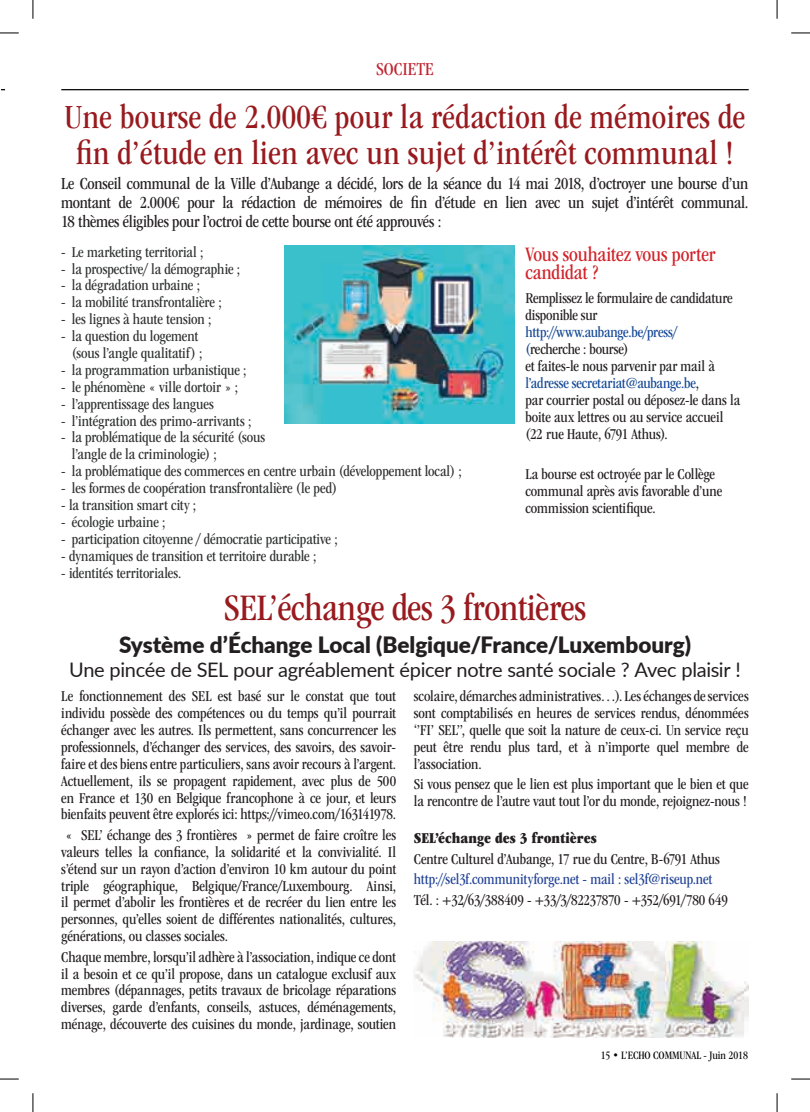
<style>
.page{position:relative;width:810px;height:1112px;background:#fff}
.page>*{position:absolute;margin:0;border:0;box-sizing:border-box;transform-origin:0 0}
.t1{font:condensed 38.75px "ITC Garamond Std";letter-spacing:-.01em;color:#981a1e}
.t2{font:condensed 35px/35px "ITC Garamond Std";letter-spacing:.01em;color:#981a1e;text-align:center}
.t3{font:900 22.5px "Lato";color:#231f20}
.t4{font:condensed 21.25px/18.8px "ITC Garamond Std";letter-spacing:-.005em;color:#d1232a}
.t5{font:20px "Lato";letter-spacing:-.015em;color:#231f20}
.t6{font:condensed 18.88px "ITC Garamond Std";color:#c12531}
.t7{font:condensed 17.5px/18.8px "ITC Garamond Std";letter-spacing:-.015em;color:#231f20;text-align:justify}
.t8{font:condensed 15.62px/16.9px "ITC Garamond Std";letter-spacing:-.005em;color:#231f20;text-align:justify}
.t9{font:condensed 15.62px/16.9px "ITC Garamond Std";letter-spacing:-.005em;color:#2f3030;text-align:right}
.t10{font:condensed 15.62px "ITC Garamond Std";letter-spacing:-.005em;color:#214295}
.t11{font:15.62px "ITC Garamond Std Ult Cond";color:#231f20}
.t12{font:condensed 11.75px "ITC Garamond Std";color:#040503}
.s1{color:#144895}
</style>
<div class="page">
<img style="left:414px;top:941px;width:335px;height:95px">
<hr style="left:61px;top:89px;width:688px;height:1px;background:#040503">
<img style="left:284px;top:246px;width:231px;height:177px">
<svg style="left:0;top:32px;width:19px;height:2px"></svg>
<svg style="left:791px;top:32px;width:19px;height:2px"></svg>
<svg style="left:0;top:1078px;width:19px;height:1px"></svg>
<svg style="left:791px;top:1078px;width:19px;height:1px"></svg>
<svg style="left:32px;top:0;width:2px;height:19px"></svg>
<svg style="left:32px;top:1093px;width:2px;height:18px"></svg>
<svg style="left:776px;top:0;width:2px;height:19px"></svg>
<svg style="left:776px;top:1093px;width:2px;height:18px"></svg>
<p class="t6" style="left:376px;top:58px;width:59px">SOCIETE</p>
<h2 class="t2" style="left:65px;top:100px;width:682px">Une bourse de 2.000€ pour la rédaction de mémoires de fin d’étude en lien avec un sujet d’intérêt communal !</h2>
<p class="t7" style="left:61px;top:174px;width:689px">Le Conseil communal de la Ville d’Aubange a décidé, lors de la séance du 14 mai 2018, d’octroyer une bourse d’un montant de 2.000€ pour la rédaction de mémoires de fin d’étude en lien avec un sujet d’intérêt communal.<br>18 thèmes éligibles pour l’octroi de cette bourse ont été approuvés :</p>
<p class="t9" style="left:61px;top:243px;width:143px">- Le marketing territorial ;</p>
<p class="t9" style="left:61px;top:260px;width:180px">- la prospective/ la démographie ;</p>
<p class="t9" style="left:61px;top:277px;width:140px">- la dégradation urbaine ;</p>
<p class="t9" style="left:61px;top:294px;width:162px">- la mobilité transfrontalière ;</p>
<p class="t9" style="left:61px;top:311px;width:151px">- les lignes à haute tension ;</p>
<p class="t9" style="left:61px;top:328px;width:143px">- la question du logement (sous l’angle qualitatif) ;</p>
<p class="t9" style="left:61px;top:361px;width:187px">- la programmation urbanistique ;</p>
<p class="t9" style="left:61px;top:378px;width:178px">- le phénomène « ville dortoir » ;</p>
<p class="t9" style="left:61px;top:395px;width:154px">- l’apprentissage des langues</p>
<p class="t9" style="left:61px;top:412px;width:191px">- l’intégration des primo-arrivants ;</p>
<p class="t9" style="left:72px;top:429px;width:195px;text-align:left;text-indent:-11px">- la problématique de la sécurité (sous l’angle de la criminologie) ;</p>
<p class="t9" style="left:61px;top:463px;width:402px">- la problématique des commerces en centre urbain (développement local) ;</p>
<p class="t9" style="left:61px;top:479px;width:278px">- les formes de coopération transfrontalière (le ped)</p>
<p class="t9" style="left:61px;top:496px;width:136px">- la transition smart city ;</p>
<p class="t9" style="left:61px;top:513px;width:106px">- écologie urbaine ;</p>
<p class="t9" style="left:61px;top:530px;width:278px">- participation citoyenne / démocratie participative ;</p>
<p class="t9" style="left:61px;top:547px;width:257px">- dynamiques de transition et territoire durable ;</p>
<p class="t9" style="left:61px;top:564px;width:122px">- identités territoriales.</p>
<h3 class="t4" style="left:525px;top:244px;width:192px">Vous souhaitez vous porter candidat ?</h3>
<p class="t8" style="left:525px;top:290px;width:209px">Remplissez le formulaire de candidature disponible sur</p>
<p class="t8" style="left:525px;top:324px;width:216px;text-align:left"><span class="s1">http://www.aubange.be/press/<br>(</span>recherche : bourse)<br>et faites-le nous parvenir par mail à <span class="s1">l’adresse secretariat@aubange.be</span>,<br>par courrier postal ou déposez-le dans la boite aux lettres ou au service accueil (22 rue Haute, 6791 Athus).</p>
<p class="t8" style="left:525px;top:466px;width:198px;text-align:left">La bourse est octroyée par le Collège communal après avis favorable d’une commission scientifique.</p>
<h1 class="t1" style="left:224px;top:586px;width:364px">SEL’échange des 3 frontières</h1>
<h3 class="t3" style="left:119px;top:627px;width:573px">Système d’Échange Local (Belgique/France/Luxembourg)</h3>
<p class="t5" style="left:69px;top:655px;width:673px">Une pincée de SEL pour agréablement épicer notre santé sociale ? Avec plaisir !</p>
<p class="t8" style="left:61px;top:687px;width:336px">Le fonctionnement des SEL est basé sur le constat que tout individu possède des compétences ou du temps qu’il pourrait échanger avec les autres. Ils permettent, sans concurrencer les professionnels, d’échanger des services, des savoirs, des savoir&shy;faire et des biens entre particuliers, sans avoir recours à l’argent.<br>Actuellement, ils se propagent rapidement, avec plus de 500 en France et 130 en Belgique francophone à ce jour, et leurs bienfaits peuvent être explorés ici: https://vimeo.com/163141978.</p>
<p class="t8" style="left:61px;top:826px;width:336px">« SEL’ échange des 3 frontières » permet de faire croître les valeurs telles la confiance, la solidarité et la convivialité. Il s’étend sur un rayon d’action d’environ 10 km autour du point triple géographique, Belgique/France/Luxembourg. Ainsi, il permet d’abolir les frontières et de recréer du lien entre les personnes, qu’elles soient de différentes nationalités, cultures, générations, ou classes sociales.</p>
<p class="t8" style="left:61px;top:948px;width:336px">Chaque membre, lorsqu’il adhère à l’association, indique ce dont il a besoin et ce qu’il propose, dans un catalogue exclusif aux membres (dépannages, petits travaux de bricolage réparations diverses, garde d’enfants, conseils, astuces, déménagements, ménage, découverte des cuisines du monde, jardinage, soutien</p>
<p class="t8" style="left:414px;top:687px;width:336px">scolaire, démarches administratives…). Les échanges de services sont comptabilisés en heures de services rendus, dénommées ‘’FI’ SEL’’, quelle que soit la nature de ceux-ci. Un service reçu peut être rendu plus tard, et à n’importe quel membre de l’association.</p>
<p class="t8" style="left:414px;top:775px;width:336px">Si vous pensez que le lien est plus important que le bien et que la rencontre de l’autre vaut tout l’or du monde, rejoignez-nous !</p>
<p class="t11" style="left:414px;top:829px;width:184px">SEL’échange des 3 frontières</p>
<p class="t8" style="left:414px;top:850px;width:307px">Centre Culturel d’Aubange, 17 rue du Centre, B-6791 Athus</p>
<p class="t10" style="left:414px;top:870px;width:300px">http://sel3f.communityforge.net - mail : sel3f@riseup.net</p>
<p class="t8" style="left:414px;top:891px;width:315px">Tél. : +32/63/388409 - +33/3/82237870 - +352/691/780 649</p>
<p class="t12" style="left:601px;top:1048px;width:149px">15 • L’ECHO COMMUNAL - Juin 2018</p>
</div>
